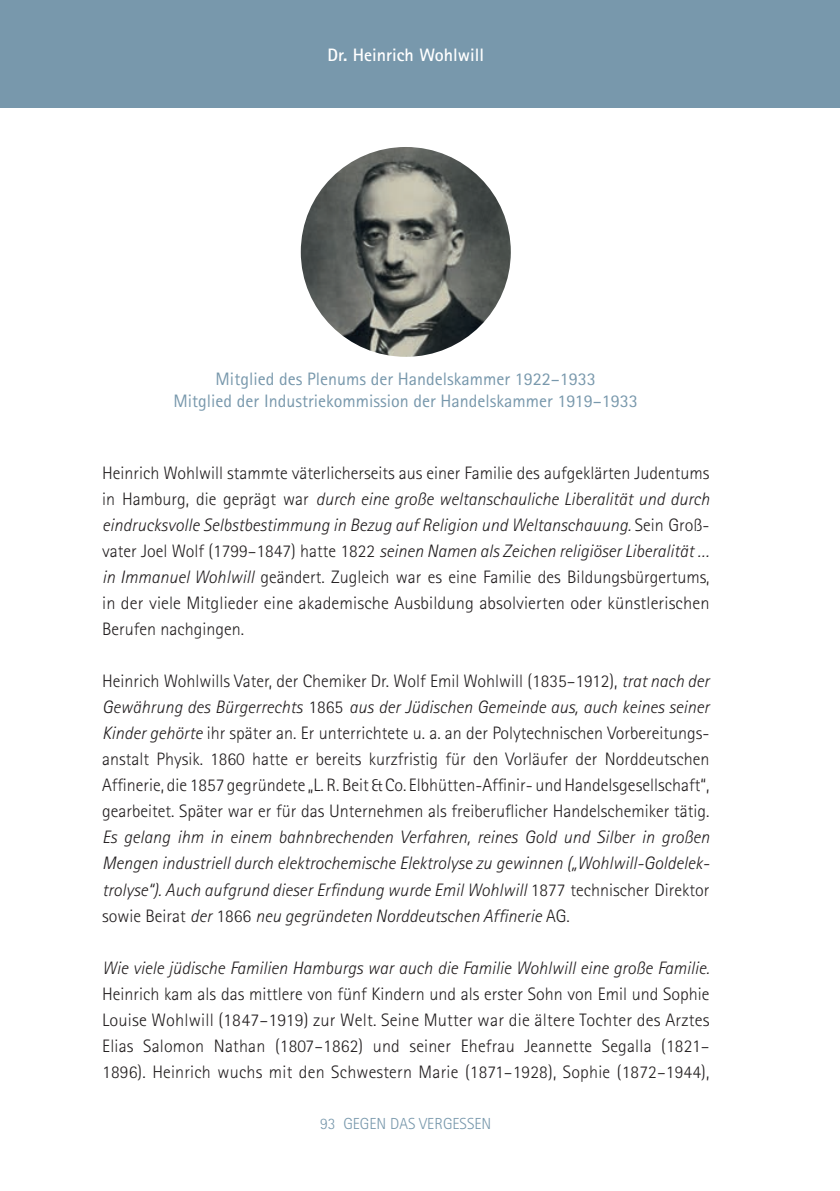
<style>
.page{position:relative;width:840px;height:1191px;background:#fff}
.page>*{position:absolute;margin:0;border:0;box-sizing:border-box;transform-origin:0 0}
.t1{font:300 18px/26px "Rotis Sans Serif";letter-spacing:.005em;color:#231f20;text-align:justify}
.t2{font:18px/22px "Rotis Sans Serif";color:#7898ac;text-align:center}
.t3{font:700 18px "Rotis Sans Serif";color:#fff}
.t4{font:300 16px "Rotis Sans Serif";color:#7898ac}
.s1{font-style:italic}
</style>
<div class="page">
<div style="left:0;top:0;width:839px;height:108px;background:#7898ac"></div>
<img style="left:300px;top:147px;width:210px;height:210px;border-radius:105px">
<p class="t3" style="left:327px;top:43px;width:158px">Dr. Heinrich Wohlwill</p>
<p class="t2" style="left:173px;top:368px;width:465px">Mitglied des Plenums der Handelskammer 1922–1933<br>Mitglied der Industriekommission der Handelskammer 1919–1933</p>
<p class="t1" style="left:102px;top:460px;width:608px">Heinrich Wohlwill stammte väterlicherseits aus einer Familie des aufgeklärten Judentums in Hamburg, die geprägt war <span class="s1">durch eine große weltanschauliche Liberalität und durch eindrucksvolle Selbstbestimmung in Bezug auf Religion und Weltanschauung.</span> Sein Groß&shy;vater Joel Wolf (1799–1847) hatte 1822 <span class="s1">seinen Namen als Zeichen religiöser Liberalität … in Immanuel Wohlwill</span> geändert. Zugleich war es eine Familie des Bildungsbürgertums, in der viele Mitglieder eine akademische Ausbildung absolvierten oder künstlerischen Berufen nachgingen.</p>
<p class="t1" style="left:102px;top:668px;width:608px">Heinrich Wohlwills Vater, der Chemiker Dr. Wolf Emil Wohlwill (1835–1912), <span class="s1">trat nach der Gewährung des Bürgerrechts</span> 1865 <span class="s1">aus der Jüdischen Gemeinde aus, auch keines seiner Kinder gehörte</span> ihr später an. Er unterrichtete u. a. an der Polytechnischen Vorbereitungs&shy;anstalt Physik. 1860 hatte er bereits kurzfristig für den Vorläufer der Norddeutschen Affinerie, die 1857 gegründete „L. R. Beit &amp; Co. Elbhütten-Affinir- und Handelsgesellschaft“, gearbeitet. Später war er für das Unternehmen als freiberuflicher Handelschemiker tätig.<br><span class="s1">Es gelang ihm in einem bahnbrechenden Verfahren, reines Gold und Silber in großen Mengen industriell durch elektrochemische Elektrolyse zu gewinnen („Wohlwill-Goldelek&shy;trolyse“). Auch aufgrund dieser Erfindung wurde Emil Wohlwill</span> 1877 technischer Direktor sowie Beirat <span class="s1">der</span> 1866 <span class="s1">neu gegründeten Norddeutschen Affinerie</span> AG.</p>
<p class="t1" style="left:102px;top:954px;width:608px"><span class="s1">Wie viele jüdische Familien Hamburgs war auch die Familie Wohlwill eine große Familie.<br></span>Heinrich kam als das mittlere von fünf Kindern und als erster Sohn von Emil und Sophie Louise Wohlwill (1847–1919) zur Welt. Seine Mutter war die ältere Tochter des Arztes Elias Salomon Nathan (1807–1862) und seiner Ehefrau Jeannette Segalla (1821– 1896). Heinrich wuchs mit den Schwestern Marie (1871–1928), Sophie (1872–1944),</p>
<p class="t4" style="left:320px;top:1114px;width:172px">93 GEGEN DAS VERGESSEN</p>
</div>
